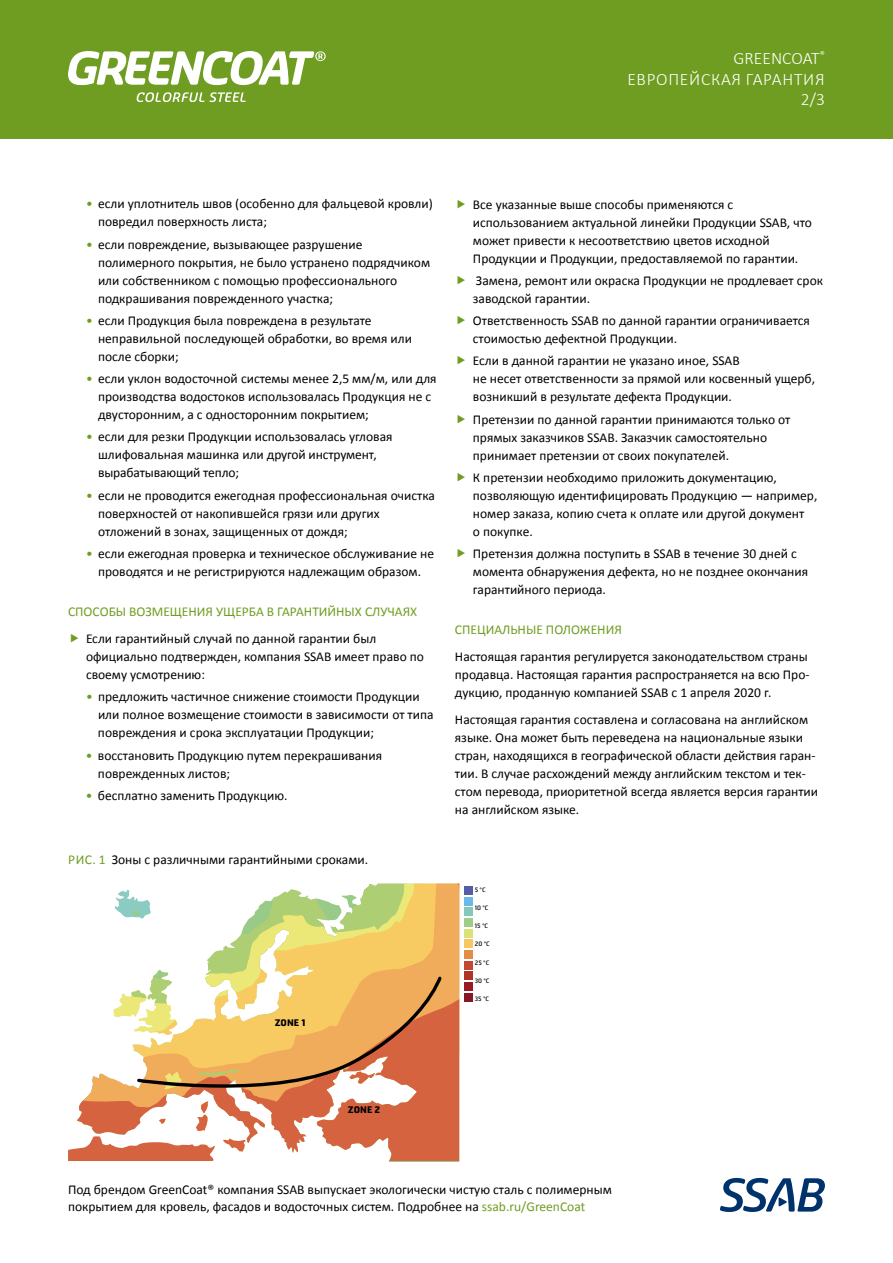
<style>
.page{position:relative;width:893px;height:1263px;background:#fff}
.page>*{position:absolute;margin:0;border:0;box-sizing:border-box;transform-origin:0 0}
.t1{font:300 17.55px/20.4px "Calibri";letter-spacing:.04em;color:#fff;text-align:right}
.t2{font:13.5px/18px "Calibri";color:#000}
.t3{font:13.5px "Calibri";color:#6f9d21}
.t4{font:700 9.15px "Hermes FB";color:#000}
.t5{font:6px "Hermes FB";color:#000}
.s1{color:#6f9d21}
</style>
<div class="page">
<div style="left:0;top:0;width:893px;height:138px;background:#6f9d21"></div>
<div style="left:464px;top:886px;width:8px;height:8px;background:#555da6"></div>
<div style="left:464px;top:897px;width:8px;height:8px;background:#6bb9e8"></div>
<div style="left:464px;top:908px;width:8px;height:8px;background:#84c8ba"></div>
<div style="left:464px;top:918px;width:8px;height:8px;background:#a0cc87"></div>
<div style="left:464px;top:929px;width:8px;height:8px;background:#dce27a"></div>
<div style="left:464px;top:940px;width:8px;height:8px;background:#f7c861"></div>
<div style="left:464px;top:950px;width:8px;height:8px;background:#e28d43"></div>
<div style="left:464px;top:961px;width:8px;height:8px;background:#c34731"></div>
<div style="left:464px;top:972px;width:8px;height:8px;background:#ae3426"></div>
<div style="left:464px;top:982px;width:8px;height:8px;background:#991924"></div>
<div style="left:464px;top:993px;width:8px;height:8px;background:#871723"></div>
<svg style="left:443px;top:884px;width:16px;height:277px;background:#e1824b"></svg>
<svg style="left:68px;top:884px;width:375px;height:277px"></svg>
<svg style="left:68px;top:51px;width:258px;height:34px"></svg>
<svg style="left:137px;top:92px;width:109px;height:10px"></svg>
<svg style="left:720px;top:1178px;width:105px;height:34px"></svg>
<p class="t1" style="left:627px;top:49px;width:199px">GREENCOAT<sup>®<br></sup>ЕВРОПЕЙСКАЯ ГАРАНТИЯ<br>2/3</p>
<p class="t2" style="left:98px;top:195px;width:336px;text-indent:-12px"><span class="s1">•</span> если уплотнитель швов (особенно для фальцевой кровли) повредил поверхность листа;</p>
<p class="t2" style="left:98px;top:235px;width:334px;text-indent:-12px"><span class="s1">•</span> если повреждение, вызывающее разрушение полимерного покрытия, не было устранено подрядчиком или собственником с помощью профессионального подкрашивания поврежденного участка;</p>
<p class="t2" style="left:98px;top:311px;width:315px;text-indent:-12px"><span class="s1">•</span> если Продукция была повреждена в результате неправильной последующей обработки, во время или после сборки;</p>
<p class="t2" style="left:98px;top:370px;width:340px;text-indent:-12px"><span class="s1">•</span> если уклон водосточной системы менее 2,5 мм/м, или для производства водостоков использовалась Продукция не с двусторонним, а с односторонним покрытием;</p>
<p class="t2" style="left:98px;top:428px;width:296px;text-indent:-12px"><span class="s1">•</span> если для резки Продукции использовалась угловая шлифовальная машинка или другой инструмент, вырабатывающий тепло;</p>
<p class="t2" style="left:98px;top:486px;width:338px;text-indent:-12px"><span class="s1">•</span> если не проводится ежегодная профессиональная очистка поверхностей от накопившейся грязи или других отложений в зонах, защищенных от дождя;</p>
<p class="t2" style="left:86px;top:544px;width:350px;text-align:center"><span class="s1">•</span> если ежегодная проверка и техническое обслуживание не проводятся и не регистрируются надлежащим образом.</p>
<p class="t3" style="left:68px;top:603px;width:351px">СПОСОБЫ ВОЗМЕЩЕНИЯ УЩЕРБА В ГАРАНТИЙНЫХ СЛУЧАЯХ</p>
<p class="t2" style="left:86px;top:630px;width:339px">Если гарантийный случай по данной гарантии был официально подтвержден, компания SSAB имеет право по своему усмотрению:</p>
<p class="t2" style="left:98px;top:688px;width:337px;text-indent:-12px"><span class="s1">•</span> предложить частичное снижение стоимости Продукции или полное возмещение стоимости в зависимости от типа повреждения и срока эксплуатации Продукции;</p>
<p class="t2" style="left:98px;top:746px;width:286px;text-indent:-12px"><span class="s1">•</span> восстановить Продукцию путем перекрашивания поврежденных листов;</p>
<p class="t2" style="left:86px;top:786px;width:203px"><span class="s1">•</span> бесплатно заменить Продукцию.</p>
<p class="t2" style="left:68px;top:850px;width:302px"><span class="s1">РИС. 1</span> Зоны с различными гарантийными сроками.</p>
<p class="t4" style="left:275px;top:1017px;width:32px">ZONE 1</p>
<p class="t2" style="left:473px;top:195px;width:340px">Все указанные выше способы применяются с использованием актуальной линейки Продукции SSAB, что может привести к несоответствию цветов исходной Продукции и Продукции, предоставляемой по гарантии.</p>
<p class="t2" style="left:473px;top:271px;width:352px">Замена, ремонт или окраска Продукции не продлевает срок заводской гарантии.</p>
<p class="t2" style="left:473px;top:312px;width:339px">Ответственность SSAB по данной гарантии ограничивается стоимостью дефектной Продукции.</p>
<p class="t2" style="left:473px;top:352px;width:344px">Если в данной гарантии не указано иное, SSAB<br>не несет ответственности за прямой или косвенный ущерб, возникший в результате дефекта Продукции.</p>
<p class="t2" style="left:473px;top:410px;width:319px">Претензии по данной гарантии принимаются только от прямых заказчиков SSAB. Заказчик самостоятельно принимает претензии от своих покупателей.</p>
<p class="t2" style="left:473px;top:468px;width:346px">К претензии необходимо приложить документацию, позволяющую идентифицировать Продукцию — например, номер заказа, копию счета к оплате или другой документ<br>о покупке.</p>
<p class="t2" style="left:473px;top:545px;width:337px">Претензия должна поступить в SSAB в течение 30 дней с момента обнаружения дефекта, но не позднее окончания гарантийного периода.</p>
<p class="t3" style="left:455px;top:621px;width:168px">СПЕЦИАЛЬНЫЕ ПОЛОЖЕНИЯ</p>
<p class="t2" style="left:455px;top:648px;width:356px">Настоящая гарантия регулируется законодательством страны продавца. Настоящая гарантия распространяется на всю Про&shy;дукцию, проданную компанией SSAB с 1 апреля 2020 г.</p>
<p class="t2" style="left:455px;top:711px;width:365px">Настоящая гарантия составлена и согласована на английском языке. Она может быть переведена на национальные языки стран, находящихся в географической области действия гаран&shy;тии. В случае расхождений между английским текстом и тек&shy;стом перевода, приоритетной всегда является версия гарантии на английском языке.</p>
<p class="t5" style="left:475px;top:886px;width:13px">5 °C</p>
<p class="t5" style="left:475px;top:904px;width:15px">10 °C</p>
<p class="t5" style="left:475px;top:922px;width:15px">15 °C</p>
<p class="t5" style="left:475px;top:941px;width:17px">20 °C</p>
<p class="t5" style="left:475px;top:959px;width:16px">25 °C</p>
<p class="t5" style="left:475px;top:977px;width:16px">30 °C</p>
<p class="t5" style="left:475px;top:996px;width:16px">35 °C</p>
<p class="t4" style="left:348px;top:1105px;width:34px">ZONE 2</p>
<p class="t2" style="left:68px;top:1182px;width:545px;line-height:16.5px">Под брендом GreenCoat® компания SSAB выпускает экологически чистую сталь с полимерным покрытием для кровель, фасадов и водосточных систем. Подробнее на <span class="s1">ssab.ru/GreenCoat</span></p>
</div>
